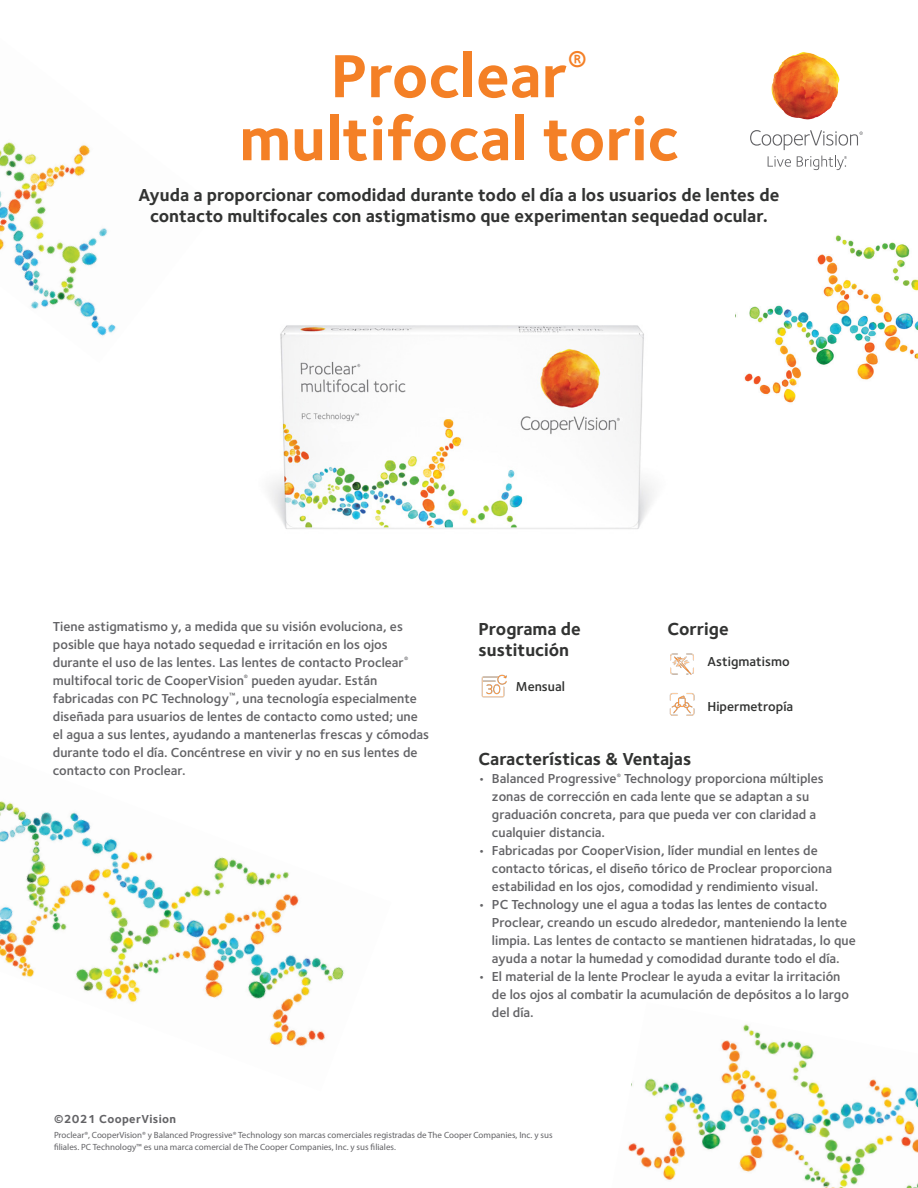
<style>
.page{position:relative;width:918px;height:1188px;background:#fff}
.page>*{position:absolute;margin:0;border:0;box-sizing:border-box;transform-origin:0 0}
.t1{font:700 63px/63px "Foundry Sterling";color:#f48026;text-align:center}
.t2{font:700 18px/21px "Foundry Sterling";color:#323332;text-align:center}
.t3{font:600 13.5px/18px "Foundry Sterling";color:#636366}
.t4{font:600 13.5px "Foundry Sterling";color:#323332}
.t5{font:700 12px "Foundry Sterling";letter-spacing:.03em;color:#636366}
.t6{font:9px/12px "Myriad Pro";color:#636366}
</style>
<div class="page">
<img style="left:0;top:801px;width:344px;height:245px">
<img style="left:744px;top:235px;width:174px;height:168px">
<img style="left:628px;top:1024px;width:290px;height:164px">
<img style="left:0;top:142px;width:116px;height:194px">
<img style="left:771px;top:52px;width:69px;height:68px">
<svg style="left:768px;top:156px;width:23px;height:11px"></svg>
<svg style="left:750px;top:130px;width:113px;height:20px"></svg>
<svg style="left:797px;top:156px;width:50px;height:14px"></svg>
<img style="left:269px;top:325px;width:385px;height:204px">
<img style="left:481px;top:674px;width:26px;height:24px">
<img style="left:670px;top:653px;width:24px;height:22px">
<img style="left:669px;top:693px;width:26px;height:23px">
<p class="t1" style="left:239px;top:47px;width:441px">Proclear<sup>® </sup>multifocal toric</p>
<p class="t2" style="left:138px;top:186px;width:643px">Ayuda a proporcionar comodidad durante todo el día a los usuarios de lentes de contacto multifocales con astigmatismo que experimentan sequedad ocular.</p>
<p class="t3" style="left:53px;top:617px;width:378px">Tiene astigmatismo y, a medida que su visión evoluciona, es posible que haya notado sequedad e irritación en los ojos durante el uso de las lentes. Las lentes de contacto Proclear<sup>® </sup>multifocal toric de CooperVision<sup>®</sup> pueden ayudar. Están fabricadas con PC Technology<sup>™</sup>, una tecnología especialmente diseñada para usuarios de lentes de contacto como usted; une el agua a sus lentes, ayudando a mantenerlas frescas y cómodas durante todo el día. Concéntrese en vivir y no en sus lentes de contacto con Proclear.</p>
<p class="t2" style="left:478px;top:619px;width:104px">Programa de</p>
<p class="t2" style="left:478px;top:640px;width:92px">sustitución</p>
<p class="t4" style="left:516px;top:679px;width:51px">Mensual</p>
<p class="t2" style="left:667px;top:619px;width:63px">Corrige</p>
<p class="t4" style="left:707px;top:654px;width:84px">Astigmatismo</p>
<p class="t4" style="left:707px;top:698px;width:87px">Hipermetropía</p>
<p class="t2" style="left:478px;top:749px;width:214px">Características &amp; Ventajas</p>
<p class="t3" style="left:492px;top:770px;width:333px;text-indent:-14px">• Balanced Progressive<sup>®</sup> Technology proporciona múltiples zonas de corrección en cada lente que se adaptan a su graduación concreta, para que pueda ver con claridad a cualquier distancia.</p>
<p class="t3" style="left:492px;top:842px;width:342px;text-indent:-14px">• Fabricadas por CooperVision, líder mundial en lentes de contacto tóricas, el diseño tórico de Proclear proporciona estabilidad en los ojos, comodidad y rendimiento visual.</p>
<p class="t3" style="left:492px;top:896px;width:365px;text-indent:-14px">• PC Technology une el agua a todas las lentes de contacto Proclear, creando un escudo alrededor, manteniendo la lente limpia. Las lentes de contacto se mantienen hidratadas, lo que ayuda a notar la humedad y comodidad durante todo el día.</p>
<p class="t3" style="left:492px;top:968px;width:359px;text-indent:-14px">• El material de la lente Proclear le ayuda a evitar la irritación de los ojos al combatir la acumulación de depósitos a lo largo del día.</p>
<p class="t5" style="left:54px;top:1111px;width:124px">©2021 CooperVision</p>
<p class="t6" style="left:54px;top:1129px;width:500px">Proclear®, CooperVision® y Balanced Progressive® Technology son marcas comerciales registradas de The Cooper Companies, Inc. y sus filiales. PC Technology™ es una marca comercial de The Cooper Companies, Inc. y sus filiales.</p>
</div>
